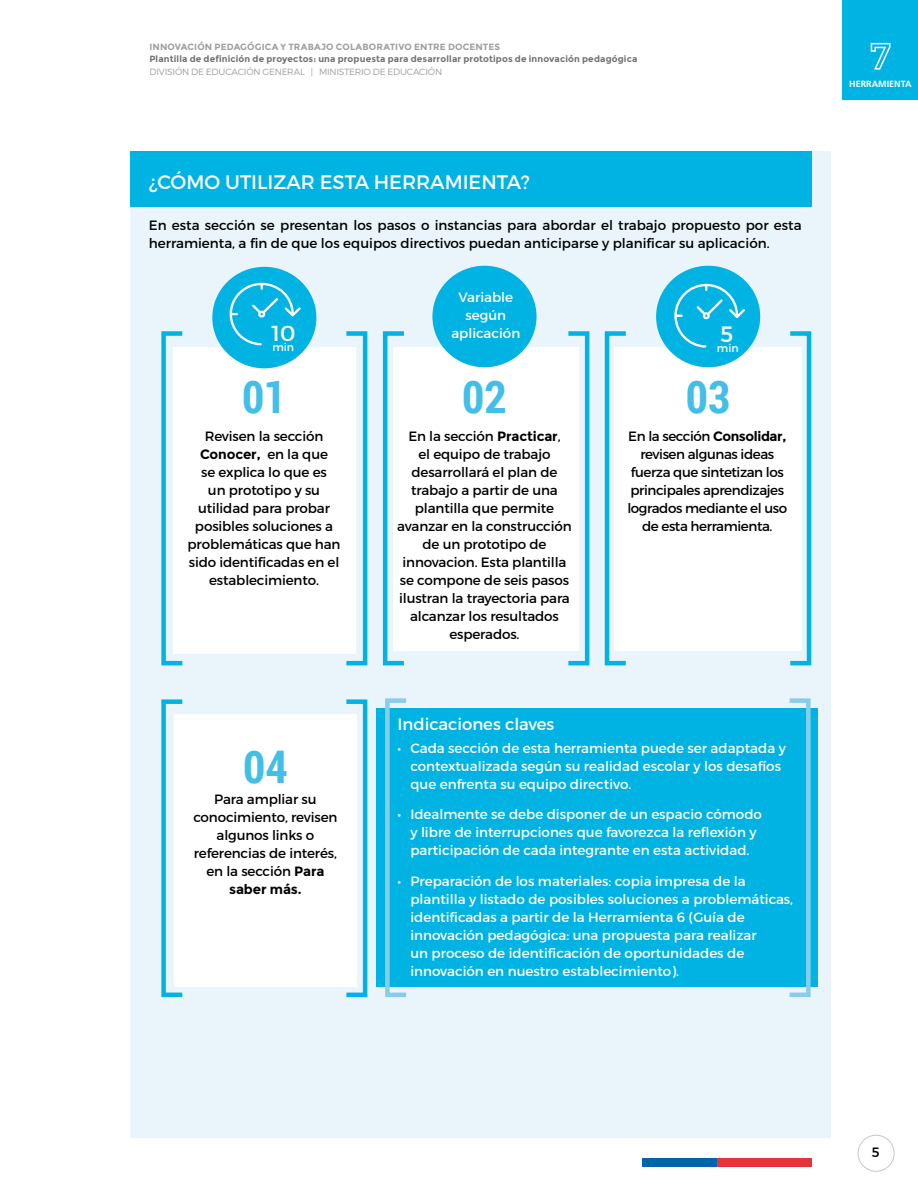
<style>
.page{position:relative;width:918px;height:1188px;background:#fff}
.page>*{position:absolute;margin:0;border:0;box-sizing:border-box;transform-origin:0 0}
.t1{font:700 45px "Roboto Condensed";color:#42bee7}
.t2{font:22.2px "Montserrat";color:#fff}
.t3{font:19.5px "Montserrat";color:#fff}
.t4{font:16.5px "Montserrat";color:#fff}
.t5{font:13.5px/18px "Montserrat";letter-spacing:-.01em;color:#000;text-align:center}
.t6{font:13.5px/18px "Montserrat";color:#fff;text-align:center}
.t7{font:13.5px/18px "Montserrat";letter-spacing:-.03em;color:#000;text-align:center}
.t8{font:10.95px "Montserrat";color:#fff}
.t9{font:700 9px "Montserrat";letter-spacing:.015em;color:#707172}
.t10{font:700 9px "Montserrat";letter-spacing:.015em;color:#9c9e9f}
.t11{font:300 9px "Montserrat";letter-spacing:-.015em;color:#9c9e9f}
.t12{font:700 9px "Frutiger";color:#fff}
.s1{font-weight:700}
</style>
<div class="page">
<div style="left:843px;top:0;width:75px;height:100px;background:#00b3e3"></div>
<svg style="left:870px;top:42px;width:21px;height:28px"></svg>
<div style="left:130px;top:151px;width:701px;height:986px;background:#eaf4fb"></div>
<div style="left:174px;top:714px;width:183px;height:273px;background:#fff"></div>
<div style="left:161px;top:699px;width:24px;height:298px;border:4px solid #00b3e3"></div>
<div style="left:344px;top:699px;width:23px;height:298px;border:4px solid #00b3e3"></div>
<div style="left:130px;top:151px;width:682px;height:56px;background:#00b3e3"></div>
<div style="left:615px;top:347px;width:187px;height:304px;background:#fff"></div>
<div style="left:173px;top:347px;width:183px;height:307px;background:#fff"></div>
<div style="left:393px;top:347px;width:186px;height:304px;background:#fff"></div>
<div style="left:383px;top:331px;width:23px;height:334px;border:4px solid #00b3e3"></div>
<div style="left:566px;top:331px;width:23px;height:334px;border:4px solid #00b3e3"></div>
<div style="left:605px;top:331px;width:23px;height:334px;border:4px solid #00b3e3"></div>
<div style="left:788px;top:331px;width:23px;height:334px;border:4px solid #00b3e3"></div>
<div style="left:656px;top:266px;width:104px;height:101px;background:#00b3e3;border-radius:50%"></div>
<div style="left:212px;top:267px;width:104px;height:101px;background:#00b3e3;border-radius:50%"></div>
<div style="left:432px;top:266px;width:105px;height:101px;background:#00b3e3;border-radius:50%"></div>
<svg style="left:224px;top:283px;width:77px;height:63px"></svg>
<div style="left:161px;top:331px;width:24px;height:334px;border:4px solid #00b3e3"></div>
<div style="left:344px;top:331px;width:23px;height:334px;border:4px solid #00b3e3"></div>
<svg style="left:674px;top:284px;width:71px;height:64px"></svg>
<div style="left:376px;top:708px;width:442px;height:279px;background:#00b3e3"></div>
<div style="left:385px;top:698px;width:23px;height:299px;border:4px solid #88ceec"></div>
<div style="left:787px;top:698px;width:24px;height:299px;border:4px solid #88ceec"></div>
<div style="left:858px;top:1135px;width:37px;height:37px;border:1px solid #c6c7c8;border-radius:50%"></div>
<div style="left:642px;top:1158px;width:75px;height:9px;background:#0064ad"></div>
<div style="left:717px;top:1158px;width:95px;height:9px;background:#e5343a"></div>
<p class="t10" style="left:149px;top:41px;width:352px">INNOVACIÓN PEDAGÓGICA Y TRABAJO COLABORATIVO ENTRE DOCENTES</p>
<p class="t9" style="left:149px;top:53px;width:490px">Plantilla de definición de proyectos: una propuesta para desarrollar prototipos de innovación pedagógica</p>
<p class="t11" style="left:149px;top:66px;width:294px">DIVISIÓN DE EDUCACIÓN GENERAL | MINISTERIO DE EDUCACIÓN</p>
<h3 class="t3" style="left:149px;top:170px;width:382px">¿CÓMO UTILIZAR ESTA HERRAMIENTA?</h3>
<p class="t5" style="left:149px;top:216px;width:654px;text-align:left">En esta sección se presentan los pasos o instancias para abordar el trabajo propuesto por esta herramienta, a fin de que los equipos directivos puedan anticiparse y planificar su aplicación.</p>
<p class="t6" style="left:451px;top:288px;width:70px">Variable según aplicación</p>
<p class="t8" style="left:270px;top:340px;width:27px"><sup>5</sup><sup>10</sup>min</p>
<h2 class="t2" style="left:721px;top:321px;width:14px">5</h2>
<p class="t8" style="left:717px;top:342px;width:23px">min</p>
<h1 class="t1" style="left:242px;top:365px;width:46px">01</h1>
<p class="t5" style="left:188px;top:427px;width:155px">Revisen la sección<br><span class="s1">Conocer,</span> en la que<br>se explica lo que es<br>un prototipo y su utilidad para probar posibles soluciones a problemáticas que han sido identificadas en el establecimiento.</p>
<h1 class="t1" style="left:243px;top:736px;width:46px">04</h1>
<p class="t5" style="left:193px;top:790px;width:146px">Para ampliar su conocimiento, revisen algunos links o referencias de interés, en la sección <span class="s1">Para saber más.</span></p>
<h1 class="t1" style="left:462px;top:365px;width:46px">02</h1>
<p class="t5" style="left:397px;top:427px;width:176px">En la sección <span class="s1">Practicar</span>,<br>el equipo de trabajo desarrollará el plan de trabajo a partir de una plantilla que permite avanzar en la construcción de un prototipo de innovacion. Esta plantilla se compone de seis pasos ilustran la trayectoria para alcanzar los resultados esperados.</p>
<h1 class="t1" style="left:686px;top:365px;width:46px">03</h1>
<p class="t7" style="left:627px;top:427px;width:161px">En la sección <span class="s1">Consolidar, </span>revisen algunas ideas fuerza que sintetizan los principales aprendizajes logrados mediante el uso de esta herramienta.</p>
<p class="t4" style="left:398px;top:714px;width:158px">Indicaciones claves</p>
<p class="t6" style="left:410px;top:739px;width:377px;text-align:left;text-indent:-13px">• Cada sección de esta herramienta puede ser adaptada y contextualizada según su realidad escolar y los desafíos que enfrenta su equipo directivo.</p>
<p class="t6" style="left:398px;top:805px;width:366px">• Idealmente se debe disponer de un espacio cómodo y libre de interrupciones que favorezca la reflexión y participación de cada integrante en esta actividad.</p>
<p class="t6" style="left:410px;top:872px;width:384px;text-align:left;text-indent:-13px">• Preparación de los materiales: copia impresa de la plantilla y listado de posibles soluciones a problemáticas, identificadas a partir de la Herramienta 6 (Guía de innovación pedagógica: una propuesta para realizar<br>un proceso de identificación de oportunidades de innovación en nuestro establecimiento).</p>
<p class="t12" style="left:849px;top:78px;width:64px">HERRAMIENTA</p>
<p class="t5" style="left:872px;top:1143px;width:9px">5</p>
</div>
